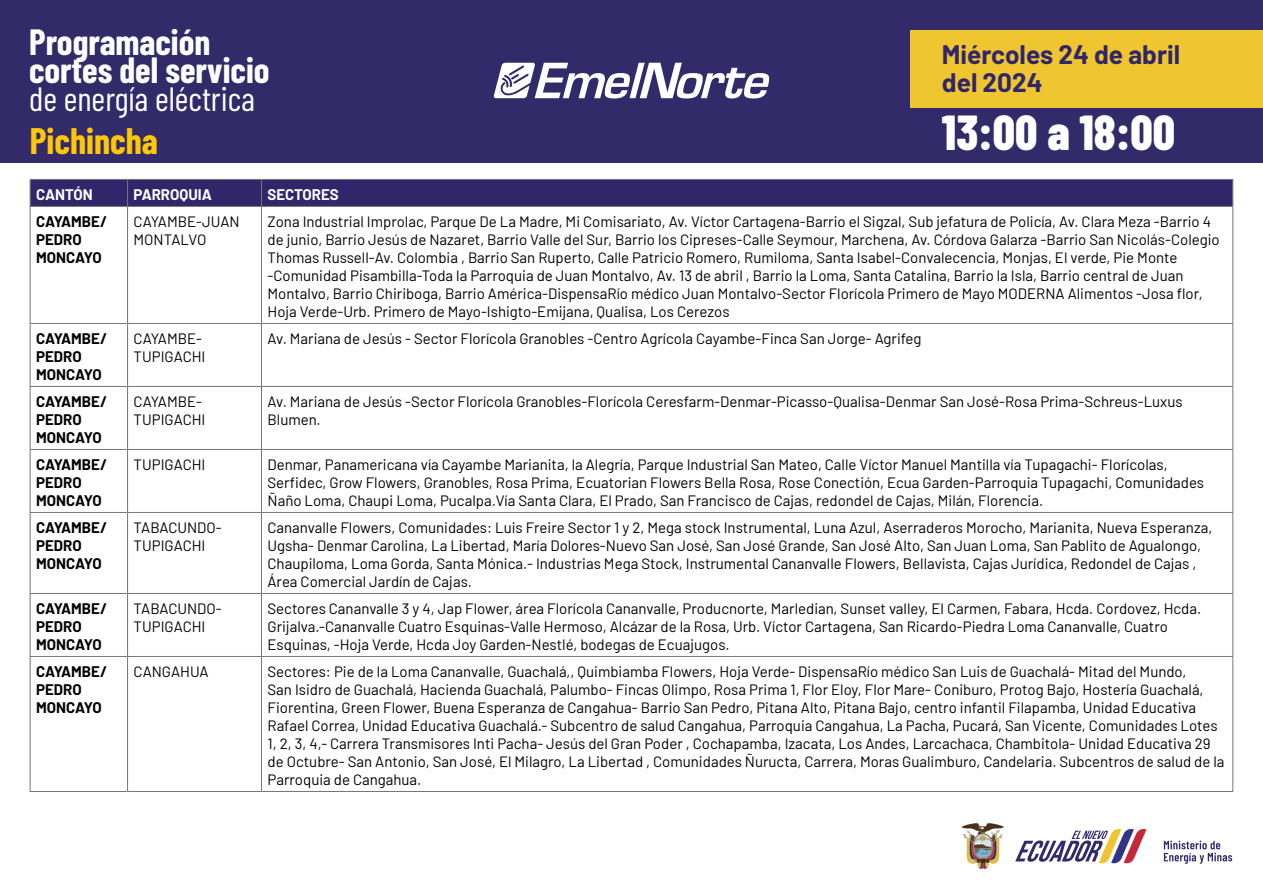
<style>
.page{position:relative;width:1263px;height:893px;background:#fff}
.page>*{position:absolute;margin:0;border:0;box-sizing:border-box;transform-origin:0 0}
.t1{font:800 49.05px "Barlow Condensed";color:#fff}
.t2{font:700 36px "Barlow Condensed";color:#ffc70a}
.t3{font:700 35.55px/28.7px "Barlow Condensed";color:#fff}
.t4{font:33.6px "Barlow Condensed";color:#fff}
.t5{font:700 26.1px/28.3px "Barlow";color:#32266b}
.t6{font:15px/18px "Barlow";color:#000}
.t7{font:700 15px/18px "Barlow";color:#000}
.t8{font:700 15px "Barlow";color:#fff}
</style>
<div class="page">
<div style="left:0;top:0;width:1263px;height:163px;background:#322a69"></div>
<div style="left:911px;top:30px;width:352px;height:78px;background:#f0c630"></div>
<svg style="left:494px;top:63px;width:275px;height:36px"></svg>
<svg style="left:1015px;top:829px;width:131px;height:34px"></svg>
<svg style="left:1164px;top:841px;width:68px;height:23px"></svg>
<svg style="left:961px;top:823px;width:43px;height:46px"></svg>
<div style="left:30px;top:179px;width:1203px;height:27px;background:#32266b"></div>
<hr style="left:30px;top:206px;width:98px;height:1px;background:#757679">
<hr style="left:30px;top:207px;width:1px;height:116px;background:#757679">
<hr style="left:128px;top:206px;width:133px;height:1px;background:#757679">
<hr style="left:127px;top:207px;width:1px;height:116px;background:#757679">
<hr style="left:261px;top:206px;width:972px;height:1px;background:#757679">
<hr style="left:261px;top:207px;width:1px;height:116px;background:#757679">
<hr style="left:1232px;top:207px;width:1px;height:116px;background:#757679">
<hr style="left:30px;top:323px;width:98px;height:1px;background:#757679">
<hr style="left:30px;top:324px;width:1px;height:62px;background:#757679">
<hr style="left:128px;top:323px;width:133px;height:1px;background:#757679">
<hr style="left:127px;top:324px;width:1px;height:62px;background:#757679">
<hr style="left:261px;top:323px;width:972px;height:1px;background:#757679">
<hr style="left:261px;top:324px;width:1px;height:62px;background:#757679">
<hr style="left:1232px;top:324px;width:1px;height:62px;background:#757679">
<hr style="left:30px;top:386px;width:98px;height:1px;background:#757679">
<hr style="left:30px;top:387px;width:1px;height:62px;background:#757679">
<hr style="left:128px;top:386px;width:133px;height:1px;background:#757679">
<hr style="left:127px;top:387px;width:1px;height:62px;background:#757679">
<hr style="left:261px;top:386px;width:972px;height:1px;background:#757679">
<hr style="left:261px;top:387px;width:1px;height:62px;background:#757679">
<hr style="left:1232px;top:387px;width:1px;height:62px;background:#757679">
<hr style="left:30px;top:449px;width:98px;height:1px;background:#757679">
<hr style="left:30px;top:450px;width:1px;height:62px;background:#757679">
<hr style="left:128px;top:449px;width:133px;height:1px;background:#757679">
<hr style="left:127px;top:450px;width:1px;height:62px;background:#757679">
<hr style="left:261px;top:449px;width:972px;height:1px;background:#757679">
<hr style="left:261px;top:450px;width:1px;height:62px;background:#757679">
<hr style="left:1232px;top:450px;width:1px;height:62px;background:#757679">
<hr style="left:30px;top:512px;width:98px;height:1px;background:#757679">
<hr style="left:30px;top:513px;width:1px;height:80px;background:#757679">
<hr style="left:128px;top:512px;width:133px;height:1px;background:#757679">
<hr style="left:127px;top:513px;width:1px;height:80px;background:#757679">
<hr style="left:261px;top:512px;width:972px;height:1px;background:#757679">
<hr style="left:261px;top:513px;width:1px;height:80px;background:#757679">
<hr style="left:1232px;top:513px;width:1px;height:80px;background:#757679">
<hr style="left:30px;top:593px;width:98px;height:1px;background:#757679">
<hr style="left:30px;top:594px;width:1px;height:62px;background:#757679">
<hr style="left:128px;top:593px;width:133px;height:1px;background:#757679">
<hr style="left:127px;top:594px;width:1px;height:62px;background:#757679">
<hr style="left:261px;top:593px;width:972px;height:1px;background:#757679">
<hr style="left:261px;top:594px;width:1px;height:62px;background:#757679">
<hr style="left:1232px;top:594px;width:1px;height:62px;background:#757679">
<hr style="left:30px;top:656px;width:98px;height:1px;background:#757679">
<hr style="left:30px;top:657px;width:1px;height:134px;background:#757679">
<hr style="left:128px;top:656px;width:133px;height:1px;background:#757679">
<hr style="left:127px;top:657px;width:1px;height:134px;background:#757679">
<hr style="left:261px;top:656px;width:972px;height:1px;background:#757679">
<hr style="left:261px;top:657px;width:1px;height:134px;background:#757679">
<hr style="left:1232px;top:657px;width:1px;height:134px;background:#757679">
<hr style="left:30px;top:791px;width:98px;height:1px;background:#757679">
<hr style="left:128px;top:791px;width:133px;height:1px;background:#757679">
<hr style="left:261px;top:791px;width:972px;height:1px;background:#757679">
<h3 class="t3" style="left:29px;top:26px;width:242px">Programación cortes del servicio</h3>
<h3 class="t5" style="left:942px;top:38px;width:240px">Miércoles 24 de abril del 2024</h3>
<h3 class="t4" style="left:29px;top:75px;width:228px">de energía eléctrica</h3>
<h1 class="t1" style="left:942px;top:98px;width:235px">13:00 a 18:00</h1>
<h2 class="t2" style="left:30px;top:115px;width:130px">Pichincha</h2>
<p class="t8" style="left:36px;top:184px;width:58px">CANTÓN</p>
<p class="t8" style="left:134px;top:184px;width:80px">PARROQUIA</p>
<p class="t8" style="left:267px;top:184px;width:73px">SECTORES</p>
<p class="t7" style="left:36px;top:212px;width:72px">CAYAMBE/<br>PEDRO<br>MONCAYO</p>
<p class="t6" style="left:134px;top:212px;width:108px">CAYAMBE-JUAN<br>MONTALVO</p>
<p class="t6" style="left:267px;top:212px;width:954px">Zona Industrial Improlac, Parque De La Madre, Mi Comisariato, Av. Víctor Cartagena-Barrio el Sigzal, Sub jefatura de Policía, Av. Clara Meza -Barrio 4 de junio, Barrio Jesús de Nazaret, Barrio Valle del Sur, Barrio los Cipreses-Calle Seymour, Marchena, Av. Córdova Galarza -Barrio San Nicolás-Colegio Thomas Russell-Av. Colombia , Barrio San Ruperto, Calle Patricio Romero, Rumiloma, Santa Isabel-Convalecencia, Monjas, El verde, Pie Monte -Comunidad Pisambilla-Toda la Parroquia de Juan Montalvo, Av. 13 de abril , Barrio la Loma, Santa Catalina, Barrio la Isla, Barrio central de Juan Montalvo, Barrio Chiriboga, Barrio América-DispensaRío médico Juan Montalvo-Sector Florícola Primero de Mayo MODERNA Alimentos -Josa flor, Hoja Verde-Urb. Primero de Mayo-Ishigto-Emijana, Qualisa, Los Cerezos</p>
<p class="t7" style="left:36px;top:329px;width:72px">CAYAMBE/<br>PEDRO<br>MONCAYO</p>
<p class="t6" style="left:134px;top:329px;width:73px">CAYAMBE-<br>TUPIGACHI</p>
<p class="t6" style="left:267px;top:329px;width:655px">Av. Mariana de Jesús - Sector Florícola Granobles -Centro Agrícola Cayambe-Finca San Jorge- Agrifeg</p>
<p class="t7" style="left:36px;top:392px;width:72px">CAYAMBE/<br>PEDRO<br>MONCAYO</p>
<p class="t6" style="left:134px;top:392px;width:73px">CAYAMBE-<br>TUPIGACHI</p>
<p class="t6" style="left:267px;top:392px;width:917px">Av. Mariana de Jesús -Sector Florícola Granobles-Florícola Ceresfarm-Denmar-Picasso-Qualisa-Denmar San José-Rosa Prima-Schreus-Luxus<br>Blumen.</p>
<p class="t7" style="left:36px;top:455px;width:72px">CAYAMBE/<br>PEDRO<br>MONCAYO</p>
<p class="t6" style="left:134px;top:455px;width:73px">TUPIGACHI</p>
<p class="t6" style="left:267px;top:455px;width:938px">Denmar, Panamericana vía Cayambe Marianita, la Alegría, Parque Industrial San Mateo, Calle Víctor Manuel Mantilla vía Tupagachi- Florícolas,<br>Serfidec, Grow Flowers, Granobles, Rosa Prima, Ecuatorian Flowers Bella Rosa, Rose Conectión, Ecua Garden-Parroquia Tupagachi, Comunidades<br>Ñaño Loma, Chaupi Loma, Pucalpa.Vía Santa Clara, El Prado, San Francisco de Cajas, redondel de Cajas, Milán, Florencia.</p>
<p class="t7" style="left:36px;top:518px;width:72px">CAYAMBE/<br>PEDRO<br>MONCAYO</p>
<p class="t6" style="left:134px;top:518px;width:90px">TABACUNDO-<br>TUPIGACHI</p>
<p class="t6" style="left:267px;top:518px;width:946px">Cananvalle Flowers, Comunidades: Luis Freire Sector 1 y 2, Mega stock Instrumental, Luna Azul, Aserraderos Morocho, Marianita, Nueva Esperanza, Ugsha- Denmar Carolina, La Libertad, María Dolores-Nuevo San José, San José Grande, San José Alto, San Juan Loma, San Pablito de Agualongo, Chaupiloma, Loma Gorda, Santa Mónica.- Industrias Mega Stock, Instrumental Cananvalle Flowers, Bellavista, Cajas Jurídica, Redondel de Cajas , Área Comercial Jardín de Cajas.</p>
<p class="t7" style="left:36px;top:599px;width:72px">CAYAMBE/<br>PEDRO<br>MONCAYO</p>
<p class="t6" style="left:134px;top:599px;width:90px">TABACUNDO-<br>TUPIGACHI</p>
<p class="t6" style="left:267px;top:599px;width:935px">Sectores Cananvalle 3 y 4, Jap Flower, área Florícola Cananvalle, Producnorte, Marledian, Sunset valley, El Carmen, Fabara, Hcda. Cordovez, Hcda.<br>Grijalva.-Cananvalle Cuatro Esquinas-Valle Hermoso, Alcázar de la Rosa, Urb. Víctor Cartagena, San Ricardo-Piedra Loma Cananvalle, Cuatro<br>Esquinas, -Hoja Verde, Hcda Joy Garden-Nestlé, bodegas de Ecuajugos.</p>
<p class="t7" style="left:36px;top:662px;width:72px">CAYAMBE/<br>PEDRO<br>MONCAYO</p>
<p class="t6" style="left:134px;top:662px;width:77px">CANGAHUA</p>
<p class="t6" style="left:267px;top:662px;width:958px">Sectores: Pie de la Loma Cananvalle, Guachalá,, Quimbiamba Flowers, Hoja Verde- DispensaRío médico San Luis de Guachalá- Mitad del Mundo,<br>San Isidro de Guachalá, Hacienda Guachalá, Palumbo- Fincas Olimpo, Rosa Prima 1, Flor Eloy, Flor Mare- Coniburo, Protog Bajo, Hostería Guachalá, Fiorentina, Green Flower, Buena Esperanza de Cangahua- Barrio San Pedro, Pitana Alto, Pitana Bajo, centro infantil Filapamba, Unidad Educativa Rafael Correa, Unidad Educativa Guachalá.- Subcentro de salud Cangahua, Parroquia Cangahua, La Pacha, Pucará, San Vicente, Comunidades Lotes 1, 2, 3, 4,- Carrera Transmisores Inti Pacha- Jesús del Gran Poder , Cochapamba, Izacata, Los Andes, Larcachaca, Chambitola- Unidad Educativa 29 de Octubre- San Antonio, San José, El Milagro, La Libertad , Comunidades Ñuructa, Carrera, Moras Gualimburo, Candelaria. Subcentros de salud de la Parroquia de Cangahua.</p>
</div>
